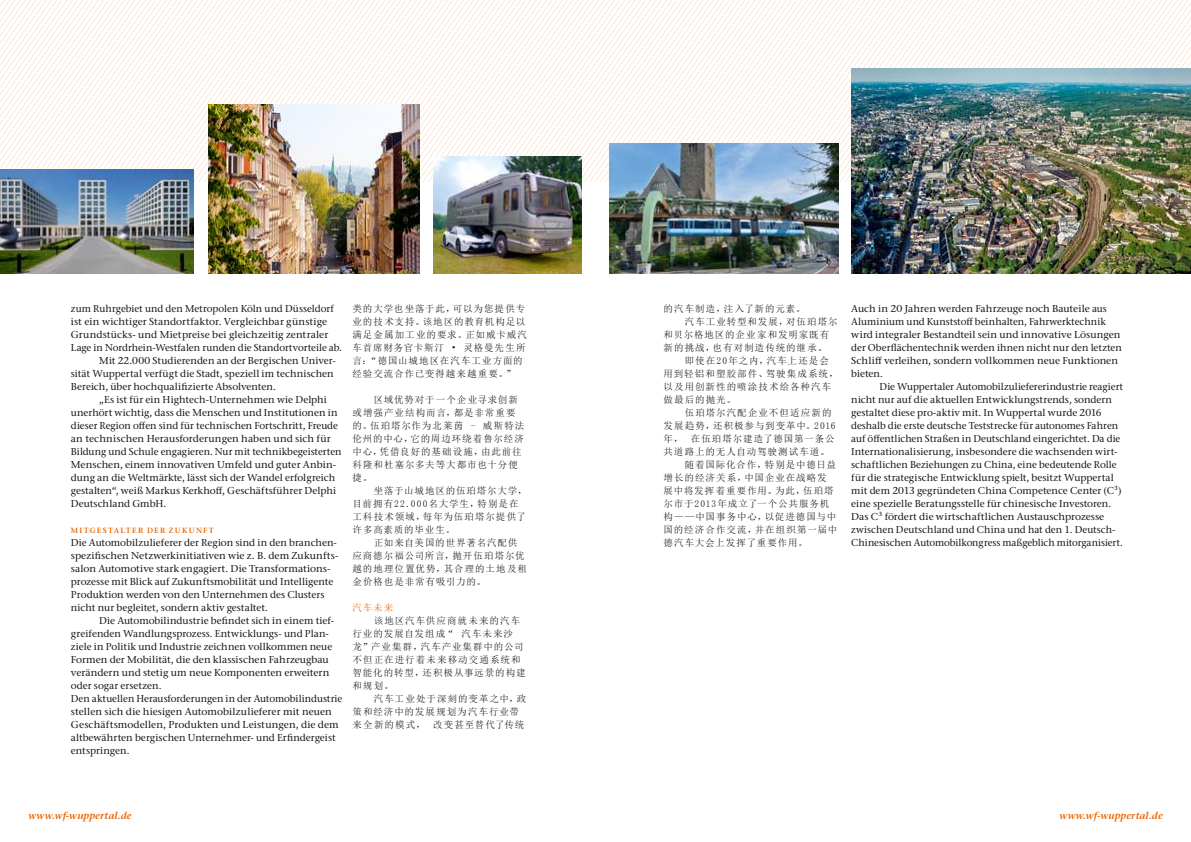
<style>
.page{position:relative;width:1191px;height:842px;background:#fff}
.page>*{position:absolute;margin:0;border:0;box-sizing:border-box;transform-origin:0 0}
.t1{font:500 10px/13px "Stone Serif ITC Pro";color:#181716}
.t2{font:italic 600 10px "Stone Serif ITC Pro";letter-spacing:.015em;color:#ec6500}
.t3{font:9.5px/13px "Sim Sun";letter-spacing:.1em;color:#181716}
.t4{font:9.5px "Sim Sun";letter-spacing:.12em;color:#181716}
.t5{font:9.5px "Sim Sun";color:#ec6500}
.t6{font:600 7.5px "Stone Serif ITC Pro";letter-spacing:.17em;color:#ec6500}
</style>
<div class="page">
<svg style="left:0;top:0;width:595px;height:182px"></svg>
<svg style="left:595px;top:0;width:596px;height:182px"></svg>
<img style="left:433px;top:156px;width:148px;height:117px">
<img style="left:0;top:169px;width:194px;height:104px">
<img style="left:208px;top:104px;width:211px;height:169px">
<img style="left:609px;top:143px;width:229px;height:130px">
<img style="left:851px;top:68px;width:340px;height:205px">
<p class="t1" style="left:71px;top:302px;width:264px">zum Ruhrgebiet und den Metropolen Köln und Düsseldorf</p>
<p class="t1" style="left:71px;top:315px;width:258px">ist ein wichtiger Standortfaktor. Vergleichbar günstige</p>
<p class="t1" style="left:71px;top:328px;width:259px">Grundstücks- und Mietpreise bei gleichzeitig zentraler</p>
<p class="t1" style="left:71px;top:341px;width:273px">Lage in Nordrhein-Westfalen runden die Standortvorteile ab.</p>
<p class="t1" style="left:99px;top:354px;width:238px">Mit 22.000 Studierenden an der Bergischen Univer-</p>
<p class="t1" style="left:71px;top:367px;width:264px">sität Wuppertal verfügt die Stadt, speziell im technischen</p>
<p class="t1" style="left:71px;top:380px;width:206px">Bereich, über hochqualifizierte Absolventen.</p>
<p class="t1" style="left:99px;top:393px;width:229px">„Es ist für ein Hightech-Unternehmen wie Delphi</p>
<p class="t1" style="left:71px;top:406px;width:268px">unerhört wichtig, dass die Menschen und Institutionen in</p>
<p class="t1" style="left:71px;top:419px;width:269px">dieser Region offen sind für technischen Fortschritt, Freude</p>
<p class="t1" style="left:71px;top:432px;width:261px">an technischen Herausforderungen haben und sich für</p>
<p class="t1" style="left:71px;top:445px;width:272px">Bildung und Schule engagieren. Nur mit technikbegeisterten</p>
<p class="t1" style="left:71px;top:458px;width:267px">Menschen, einem innovativen Umfeld und guter Anbin-</p>
<p class="t1" style="left:71px;top:471px;width:266px">dung an die Weltmärkte, lässt sich der Wandel erfolgreich</p>
<p class="t1" style="left:71px;top:484px;width:267px">gestalten“, weiß Markus Kerkhoff, Geschäftsführer Delphi</p>
<p class="t1" style="left:71px;top:497px;width:97px">Deutschland GmbH.</p>
<p class="t6" style="left:71px;top:526px;width:144px">MITGESTA LTER D ER ZUKUNFT</p>
<p class="t1" style="left:71px;top:536px;width:269px">Die Automobilzulieferer der Region sind in den branchen&shy;spezifischen Netzwerkinitiativen wie z. B. dem Zukunfts&shy;salon Automotive stark engagiert. Die Transformations&shy;prozesse mit Blick auf Zukunftsmobilität und Intelligente Produktion werden von den Unternehmen des Clusters nicht nur begleitet, sondern aktiv gestaltet.</p>
<p class="t1" style="left:71px;top:614px;width:273px;text-indent:28px">Die Automobilindustrie befindet sich in einem tief&shy;greifenden Wandlungsprozess. Entwicklungs- und Plan&shy;ziele in Politik und Industrie zeichnen vollkommen neue Formen der Mobilität, die den klassischen Fahrzeugbau verändern und stetig um neue Komponenten erweitern oder sogar ersetzen.<br>Den aktuellen Herausforderungen in der Automobilindustrie stellen sich die hiesigen Automobilzulieferer mit neuen Geschäftsmodellen, Produkten und Leistungen, die dem altbewährten bergischen Unternehmer- und Erfindergeist entspringen.</p>
<p class="t3" style="left:352px;top:302px;width:176px">类的大学也坐落于此，可以为您提供专业的技术支持。该地区的教育机构足以满足金属加工业的要求。正如威卡威汽车首席财务官卡斯汀 • 灵格曼先生所言：“德国山城地区在汽车工业方面的经验交流合作已变得越来越重要。”</p>
<p class="t3" style="left:352px;top:393px;width:173px;text-indent:21px">区域优势对于一个企业寻求创新或增强产业结构而言，都是非常重要的。伍珀塔尔作为北莱茵 - 威斯特法伦州的中心，它的周边环绕着鲁尔经济中心，凭借良好的基础设施，由此前往科隆和杜塞尔多夫等大都市也十分便捷。</p>
<p class="t3" style="left:352px;top:484px;width:176px;text-indent:21px">坐落于山城地区的伍珀塔尔大学，目前拥有22.000名大学生，特别是在工科技术领域，每年为伍珀塔尔提供了许多高素质的毕业生。</p>
<p class="t3" style="left:352px;top:536px;width:176px;text-indent:21px">正如来自美国的世界著名汽配供应商德尔福公司所言，抛开伍珀塔尔优越的地理位置优势，其合理的土地及租金价格也是非常有吸引力的。</p>
<p class="t5" style="left:352px;top:603px;width:42px">汽车未来</p>
<p class="t3" style="left:352px;top:614px;width:175px;text-indent:21px">该地区汽车供应商就未来的汽车行业的发展自发组成“ 汽车未来沙龙”产业集群，汽车产业集群中的公司不但正在进行着未来移动交通系统和智能化的转型，还积极从事远景的构建和规划。</p>
<p class="t3" style="left:352px;top:692px;width:175px;text-indent:21px">汽车工业处于深刻的变革之中，政策和经济中的发展规划为汽车行业带来全新的模式， 改变甚至替代了传统</p>
<p class="t3" style="left:663px;top:302px;width:143px">的汽车制造，注入了新的元素。</p>
<p class="t3" style="left:685px;top:315px;width:154px">汽车工业转型和发展，对伍珀塔尔</p>
<p class="t3" style="left:663px;top:328px;width:167px">和贝尔格地区的企业家和发明家既有</p>
<p class="t3" style="left:663px;top:341px;width:165px">新的挑战，也有对制造传统的继承。</p>
<p class="t4" style="left:685px;top:356px;width:146px">即使在20年之内，汽车上还是会</p>
<p class="t3" style="left:663px;top:367px;width:176px">用到轻铝和塑胶部件、驾驶集成系统，</p>
<p class="t3" style="left:663px;top:380px;width:169px">以及用创新性的喷涂技术给各种汽车</p>
<p class="t3" style="left:663px;top:393px;width:74px">做最后的抛光。</p>
<p class="t3" style="left:685px;top:406px;width:148px">伍珀塔尔汽配企业不但适应新的</p>
<p class="t3" style="left:663px;top:419px;width:174px">发展趋势，还积极参与到变革中。2016</p>
<p class="t3" style="left:663px;top:432px;width:173px">年， 在伍珀塔尔建造了德国第一条公</p>
<p class="t3" style="left:663px;top:445px;width:168px">共道路上的无人自动驾驶测试车道。</p>
<p class="t3" style="left:685px;top:458px;width:153px">随着国际化合作，特别是中德日益</p>
<p class="t3" style="left:663px;top:471px;width:165px">增长的经济关系，中国企业在战略发</p>
<p class="t3" style="left:663px;top:484px;width:172px">展中将发挥着重要作用。为此，伍珀塔</p>
<p class="t3" style="left:663px;top:497px;width:167px">尔市于2013年成立了一个公共服务机</p>
<p class="t3" style="left:663px;top:510px;width:174px">构——中国事务中心，以促进德国与中</p>
<p class="t3" style="left:663px;top:523px;width:175px">国的经济合作交流，并在组织第一届中</p>
<p class="t3" style="left:663px;top:536px;width:146px">德汽车大会上发挥了重要作用。</p>
<p class="t1" style="left:851px;top:302px;width:272px">Auch in 20 Jahren werden Fahrzeuge noch Bauteile aus Aluminium und Kunststoff beinhalten, Fahrwerktechnik wird integraler Bestandteil sein und innovative Lösungen der Oberflächentechnik werden ihnen nicht nur den letzten Schliff verleihen, sondern vollkommen neue Funktionen bieten.</p>
<p class="t1" style="left:851px;top:380px;width:273px;text-indent:28px">Die Wuppertaler Automobilzuliefererindustrie reagiert nicht nur auf die aktuellen Entwicklungstrends, sondern gestaltet diese pro-aktiv mit. In Wuppertal wurde 2016 deshalb die erste deutsche Teststrecke für autonomes Fahren auf öffentlichen Straßen in Deutschland eingerichtet. Da die Internationalisierung, insbesondere die wachsenden wirt&shy;schaftlichen Beziehungen zu China, eine bedeutende Rolle für die strategische Entwicklung spielt, besitzt Wuppertal mit dem 2013 gegründeten China Competence Center (C³) eine spezielle Beratungsstelle für chinesische Investoren.<br>Das C³ fördert die wirtschaftlichen Austauschprozesse zwischen Deutschland und China und hat den 1. Deutsch-Chinesischen Automobilkongress maßgeblich mitorganisiert.</p>
<p class="t2" style="left:28px;top:809px;width:105px">www.wf-wuppertal.de</p>
<p class="t2" style="left:1059px;top:809px;width:105px">www.wf-wuppertal.de</p>
</div>
